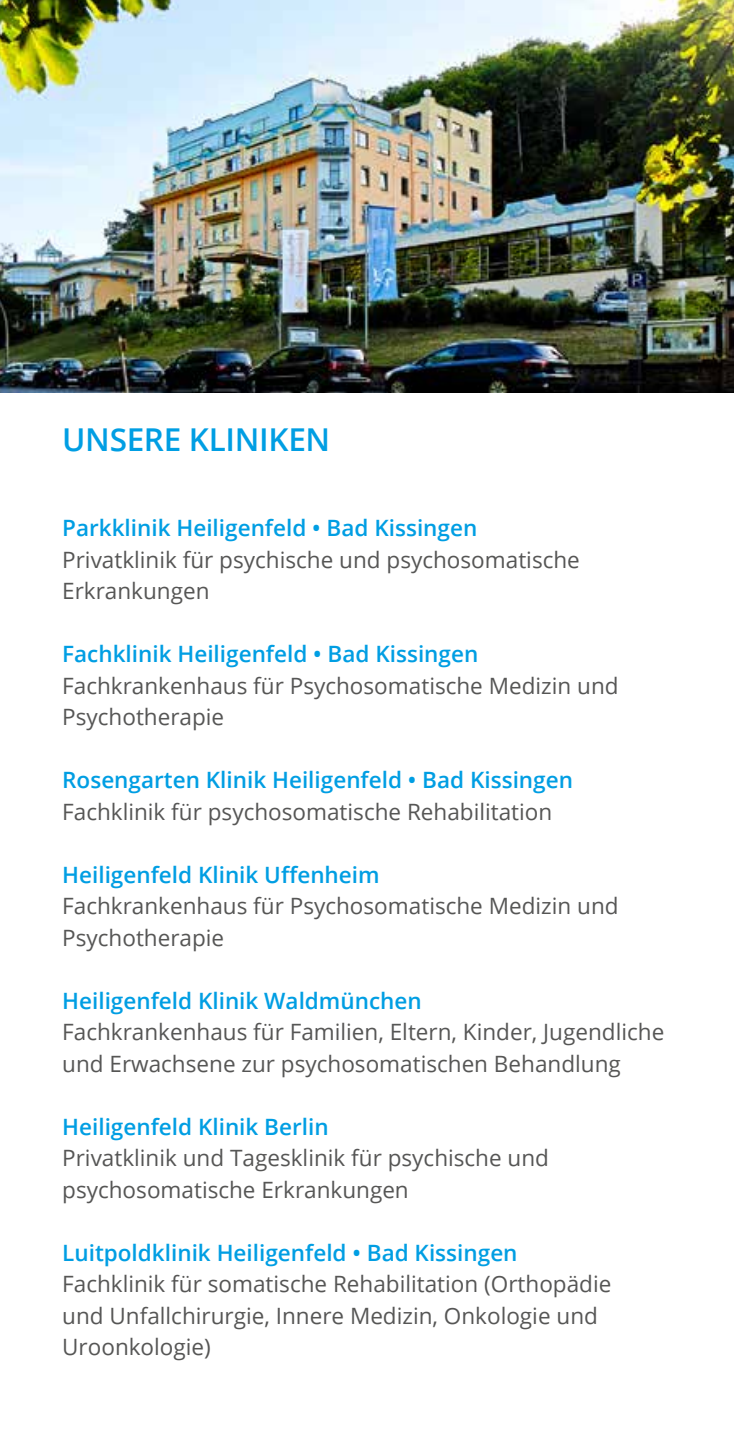
<style>
.page{position:relative;width:734px;height:1448px;background:#fff}
.page>*{position:absolute;margin:0;border:0;box-sizing:border-box;transform-origin:0 0}
.t1{font:600 31.5px "Open Sans";letter-spacing:-.01em;color:#009ee3}
.t2{font:22.5px/31.5px "Open Sans";color:#565655}
.t3{font:600 22.5px "Open Sans";color:#009ee3}
</style>
<div class="page">
<img style="left:0;top:0;width:733px;height:392px">
<h1 class="t1" style="left:62px;top:418px;width:269px">UNSERE KLINIKEN</h1>
<p class="t3" style="left:62px;top:513px;width:416px">Parkklinik Heiligenfeld • Bad Kissingen</p>
<p class="t2" style="left:62px;top:543px;width:519px">Privatklinik für psychische und psychosomatische<br>Erkrankungen</p>
<p class="t3" style="left:62px;top:639px;width:417px">Fachklinik Heiligenfeld • Bad Kissingen</p>
<p class="t2" style="left:62px;top:669px;width:557px">Fachkrankenhaus für Psychosomatische Medizin und<br>Psychotherapie</p>
<p class="t3" style="left:62px;top:765px;width:512px">Rosengarten Klinik Heiligenfeld • Bad Kissingen</p>
<p class="t2" style="left:62px;top:795px;width:491px">Fachklinik für psychosomatische Rehabilitation</p>
<p class="t3" style="left:62px;top:859px;width:319px">Heiligenfeld Klinik Uffenheim</p>
<p class="t2" style="left:62px;top:890px;width:557px">Fachkrankenhaus für Psychosomatische Medizin und<br>Psychotherapie</p>
<p class="t3" style="left:62px;top:985px;width:361px">Heiligenfeld Klinik Waldmünchen</p>
<p class="t2" style="left:62px;top:1016px;width:603px">Fachkrankenhaus für Familien, Eltern, Kinder, Jugendliche und Erwachsene zur psychosomatischen Behandlung</p>
<p class="t3" style="left:62px;top:1111px;width:268px">Heiligenfeld Klinik Berlin</p>
<p class="t2" style="left:62px;top:1142px;width:488px">Privatklinik und Tagesklinik für psychische und psychosomatische Erkrankungen</p>
<p class="t3" style="left:62px;top:1237px;width:457px">Luitpoldklinik Heiligenfeld • Bad Kissingen</p>
<p class="t2" style="left:62px;top:1268px;width:550px">Fachklinik für somatische Rehabilitation (Orthopädie und Unfallchirurgie, Innere Medizin, Onkologie und<br>Uroonkologie)</p>
</div>
